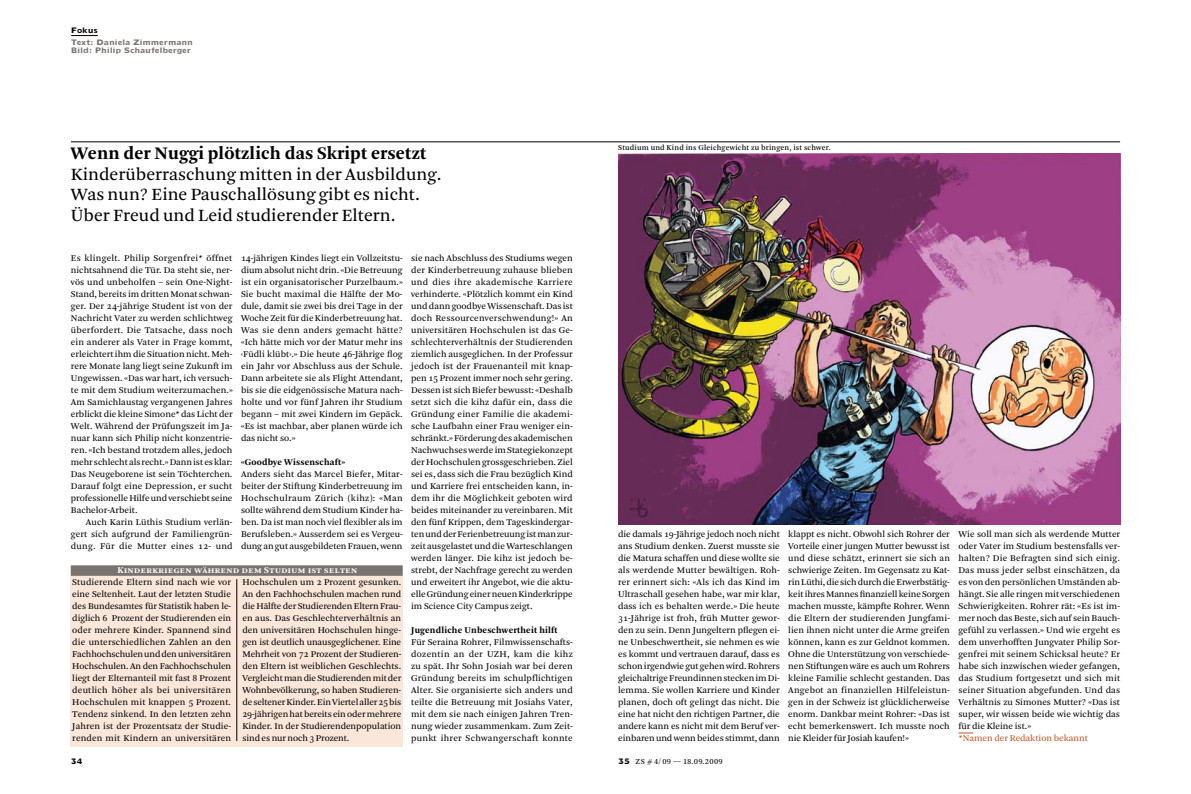
<style>
.page{position:relative;width:1191px;height:794px;background:#fff}
.page>*{position:absolute;margin:0;border:0;box-sizing:border-box;transform-origin:0 0}
.t1{font:700 18.5px "Arnhem";letter-spacing:.01em;color:#000}
.t2{font:18px/20.5px "Arnhem Blond";color:#000}
.t3{font:9.3px/12px "Arnhem Blond";color:#000;text-align:justify}
.t4{font:700 9.3px "Arnhem";letter-spacing:.02em;color:#000}
.t5{font:700 9.3px "Arnhem";letter-spacing:.05em;color:#fff}
.t6{font:9.3px "Arnhem Blond";color:#bd5624}
.t7{font:8px "Arnhem Blond";letter-spacing:.03em;color:#000}
.t8{font:7.8px "Arnhem";letter-spacing:.02em;color:#000}
.t9{font:700 7px/8px "Doric LT Std";letter-spacing:-.025em;color:#787370}
.t10{font:700 7px "Doric LT Std";letter-spacing:-.01em;color:#000}
.s1{font-family:"Doric LT Std";font-weight:700;font-size:7px}
</style>
<div class="page">
<hr style="left:71px;top:142px;width:1049px;height:1px;background:#000">
<svg style="left:71px;top:35px;width:27px;height:1px"></svg>
<svg style="left:958px;top:733px;width:15px;height:1px"></svg>
<img style="left:618px;top:153px;width:502px;height:371px">
<div style="left:71px;top:566px;width:170px;height:180px;background:#fae7da"></div>
<div style="left:241px;top:566px;width:162px;height:180px;background:#fae7da"></div>
<div style="left:71px;top:565px;width:332px;height:11px;background:#787370"></div>
<hr style="left:237px;top:579px;width:1px;height:162px;background:#000">
<p class="t10" style="left:71px;top:25px;width:28px">Fokus</p>
<p class="t9" style="left:71px;top:38px;width:124px">Text: Daniela Zimmermann<br>Bild: Philip Schaufelberger</p>
<h1 class="t1" style="left:71px;top:143px;width:357px">Wenn der Nuggi plötzlich das Skript ersetzt</h1>
<h2 class="t2" style="left:71px;top:164px;width:372px">Kinderüberraschung mitten in der Ausbildung.<br>Was nun? Eine Pauschallösung gibt es nicht.<br>Über Freud und Leid studierender Eltern.</h2>
<p class="t3" style="left:71px;top:252px;width:163px">Es klingelt. Philip Sorgenfrei* öffnet nichtsahnend die Tür. Da steht sie, ner&shy;vös und unbeholfen – sein One-Night-Stand, bereits im dritten Monat schwan&shy;ger. Der 24-jährige Student ist von der Nachricht Vater zu werden schlichtweg überfordert. Die Tatsache, dass noch ein anderer als Vater in Frage kommt, erleichtert ihm die Situation nicht. Meh&shy;rere Monate lang liegt seine Zukunft im Ungewissen. «Das war hart, ich versuch&shy;te mit dem Studium weiterzumachen.» Am Samichlaustag vergangenen Jahres erblickt die kleine Simone* das Licht der Welt. Während der Prüfungszeit im Ja&shy;nuar kann sich Philip nicht konzentrie&shy;ren. «Ich bestand trotzdem alles, jedoch mehr schlecht als recht.» Dann ist es klar:<br>Das Neugeborene ist sein Töchterchen.<br>Darauf folgt eine Depression, er sucht professionelle Hilfe und verschiebt seine Bachelor-Arbeit.</p>
<p class="t3" style="left:71px;top:516px;width:163px;text-indent:15px">Auch Karin Lüthis Studium verlän&shy;gert sich aufgrund der Familiengrün&shy;dung. Für die Mutter eines 12- und</p>
<p class="t3" style="left:411px;top:252px;width:163px">sie nach Abschluss des Studiums wegen der Kinderbetreuung zuhause blieben und dies ihre akademische Karriere verhinderte. «Plötzlich kommt ein Kind und dann goodbye Wissenschaft. Das ist doch Ressourcenverschwendung!» An universitären Hochschulen ist das Ge&shy;schlechterverhältnis der Studierenden ziemlich ausgeglichen. In der Professur jedoch ist der Frauenanteil mit knap&shy;pen 15 Prozent immer noch sehr gering.<br>Dessen ist sich Biefer bewusst: «Deshalb setzt sich die kihz dafür ein, dass die Gründung einer Familie die akademi&shy;sche Laufbahn einer Frau weniger ein&shy;schränkt.» Förderung des akademischen Nachwuchses werde im Stategiekonzept der Hochschulen grossgeschrieben. Ziel sei es, dass sich die Frau bezüglich Kind und Karriere frei entscheiden kann, in&shy;dem ihr die Möglichkeit geboten wird beides miteinander zu vereinbaren. Mit den fünf Krippen, dem Tageskindergar&shy;ten und der Ferienbetreuung ist man zur&shy;zeit ausgelastet und die Warteschlangen werden länger. Die kihz ist jedoch be&shy;strebt, der Nachfrage gerecht zu werden und erweitert ihr Angebot, wie die aktu&shy;elle Gründung einer neuen Kinderkrippe im Science City Campus zeigt.</p>
<p class="t4" style="left:411px;top:624px;width:148px">Jugendliche Unbeschwertheit hilft</p>
<p class="t3" style="left:411px;top:636px;width:163px">Für Seraina Rohrer, Filmwissenschafts&shy;dozentin an der UZH, kam die kihz zu spät. Ihr Sohn Josiah war bei deren Gründung bereits im schulpflichtigen Alter. Sie organisierte sich anders und teilte die Betreuung mit Josiahs Vater, mit dem sie nach einigen Jahren Tren&shy;nung wieder zusammenkam. Zum Zeit&shy;punkt ihrer Schwangerschaft konnte</p>
<p class="t3" style="left:241px;top:252px;width:163px">14-jährigen Kindes liegt ein Vollzeitstu&shy;dium absolut nicht drin. «Die Betreuung ist ein organisatorischer Purzelbaum.» Sie bucht maximal die Hälfte der Mo&shy;dule, damit sie zwei bis drei Tage in der Woche Zeit für die Kinderbetreuung hat.<br>Was sie denn anders gemacht hätte? «Ich hätte mich vor der Matur mehr ins ‹Füdli klübt›.» Die heute 46-Jährige flog ein Jahr vor Abschluss aus der Schule.<br>Dann arbeitete sie als Flight Attendant, bis sie die eidgenössische Matura nach&shy;holte und vor fünf Jahren ihr Studium begann – mit zwei Kindern im Gepäck. «Es ist machbar, aber planen würde ich das nicht so.»</p>
<p class="t4" style="left:241px;top:456px;width:105px">«Goodbye Wissenschaft»</p>
<p class="t3" style="left:241px;top:468px;width:163px">Anders sieht das Marcel Biefer, Mitar&shy;beiter der Stiftung Kinderbetreuung im Hochschulraum Zürich (kihz): «Man sollte während dem Studium Kinder ha&shy;ben. Da ist man noch viel flexibler als im Berufsleben.» Ausserdem sei es Vergeu&shy;dung an gut ausgebildeten Frauen, wenn</p>
<p class="t5" style="left:117px;top:565px;width:241px">Kinderkriegen während dem Studium ist selten</p>
<p class="t3" style="left:72px;top:576px;width:160px">Studierende Eltern sind nach wie vor eine Seltenheit. Laut der letzten Studie des Bundesamtes für Statistik haben le&shy;diglich 6 Prozent der Studierenden ein oder mehrere Kinder. Spannend sind die unterschiedlichen Zahlen an den Fachhochschulen und den universitären Hochschulen. An den Fachhochschulen liegt der Elternanteil mit fast 8 Prozent deutlich höher als bei universitären Hochschulen mit knappen 5 Prozent.<br>Tendenz sinkend. In den letzten zehn Jahren ist der Prozentsatz der Studie&shy;renden mit Kindern an universitären</p>
<p class="t3" style="left:242px;top:576px;width:160px">Hochschulen um 2 Prozent gesunken.<br>An den Fachhochschulen machen rund die Hälfte der Studierenden Eltern Frau&shy;en aus. Das Geschlechterverhältnis an den universitären Hochschulen hinge&shy;gen ist deutlich unausgeglichener. Eine Mehrheit von 72 Prozent der Studieren&shy;den Eltern ist weiblichen Geschlechts.<br>Vergleicht man die Studierenden mit der Wohnbevölkerung, so haben Studieren&shy;de seltener Kinder. Ein Viertel aller 25 bis 29-jährigen hat bereits ein oder mehrere Kinder. In der Studierendenpopulation sind es nur noch 3 Prozent.</p>
<p class="t8" style="left:618px;top:143px;width:214px">Studium und Kind ins Gleichgewicht zu bringen, ist schwer.</p>
<p class="t3" style="left:618px;top:528px;width:163px">die damals 19-Jährige jedoch noch nicht ans Studium denken. Zuerst musste sie die Matura schaffen und diese wollte sie als werdende Mutter bewältigen. Roh&shy;rer erinnert sich: «Als ich das Kind im Ultraschall gesehen habe, war mir klar, dass ich es behalten werde.» Die heute 31-Jährige ist froh, früh Mutter gewor&shy;den zu sein. Denn Jungeltern pflegen ei&shy;ne Unbeschwertheit, sie nehmen es wie es kommt und vertrauen darauf, dass es schon irgendwie gut gehen wird. Rohrers gleichaltrige Freundinnen stecken im Di&shy;lemma. Sie wollen Karriere und Kinder planen, doch oft gelingt das nicht. Die eine hat nicht den richtigen Partner, die andere kann es nicht mit dem Beruf ver&shy;einbaren und wenn beides stimmt, dann</p>
<p class="t3" style="left:788px;top:528px;width:163px">klappt es nicht. Obwohl sich Rohrer der Vorteile einer jungen Mutter bewusst ist und diese schätzt, erinnert sie sich an schwierige Zeiten. Im Gegensatz zu Kat&shy;rin Lüthi, die sich durch die Erwerbstätig&shy;keit ihres Mannes finanziell keine Sorgen machen musste, kämpfte Rohrer. Wenn die Eltern der studierenden Jungfami&shy;lien ihnen nicht unter die Arme greifen können, kann es zur Geldnot kommen.<br>Ohne die Unterstützung von verschiede&shy;nen Stiftungen wäre es auch um Rohrers kleine Familie schlecht gestanden. Das Angebot an finanziellen Hilfeleistun&shy;gen in der Schweiz ist glücklicherweise enorm. Dankbar meint Rohrer: «Das ist echt bemerkenswert. Ich musste noch nie Kleider für Josiah kaufen!»</p>
<p class="t10" style="left:71px;top:755px;width:13px">34</p>
<p class="t7" style="left:618px;top:757px;width:106px"><span class="s1">35</span> ZS # 4/ 09 — 18.09.2009</p>
<p class="t3" style="left:958px;top:528px;width:163px">Wie soll man sich als werdende Mutter oder Vater im Studium bestensfalls ver&shy;halten? Die Befragten sind sich einig.<br>Das muss jeder selbst einschätzen, da es von den persönlichen Umständen ab&shy;hängt. Sie alle ringen mit verschiedenen Schwierigkeiten. Rohrer rät: «Es ist im&shy;mer noch das Beste, sich auf sein Bauch&shy;gefühl zu verlassen.» Und wie ergeht es dem unverhofften Jungvater Philip Sor&shy;genfrei mit seinem Schicksal heute? Er habe sich inzwischen wieder gefangen, das Studium fortgesetzt und sich mit seiner Situation abgefunden. Und das Verhältnis zu Simones Mutter? «Das ist super, wir wissen beide wie wichtig das für die Kleine ist.»</p>
<p class="t6" style="left:958px;top:733px;width:131px">*Namen der Redaktion bekannt</p>
</div>
